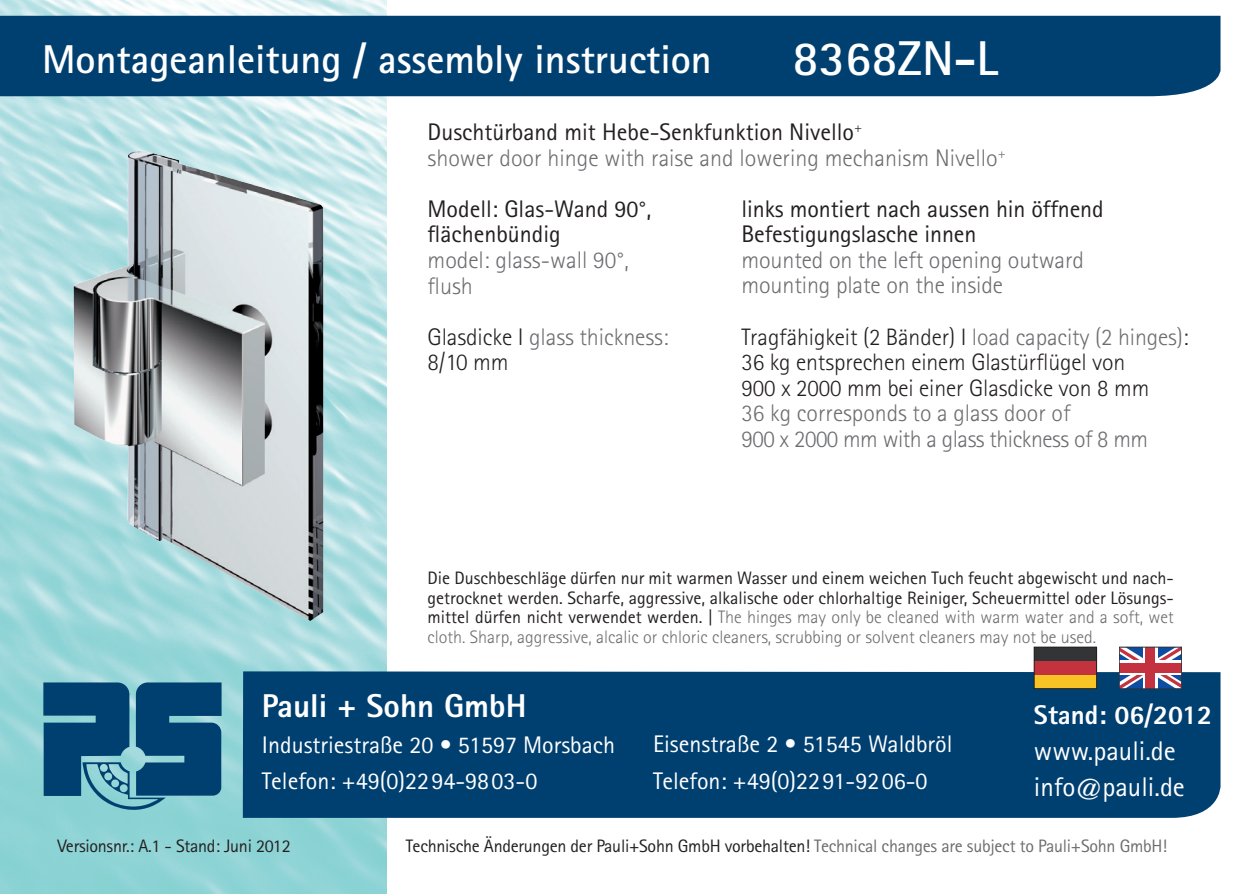
<style>
.page{position:relative;width:1258px;height:894px;background:#fff}
.page>*{position:absolute;margin:0;border:0;box-sizing:border-box;transform-origin:0 0}
.t1{font:700 48.9px "Rotis Sans Serif";color:#fff}
.t2{font:700 40.2px "Rotis Sans Serif";color:#fff}
.t3{font:800 33px "Rotis Sans Serif";color:#fff}
.t4{font:27px/36px "Rotis Sans Serif";color:#fff}
.t5{font:800 27px "Rotis Sans Serif";color:#fff}
.t6{font:300 24px/25.5px "Rotis Sans Serif";color:#6c6d70}
.t7{font:24px/36px "Rotis Sans Serif";color:#fff}
.t8{font:24px/25.5px "Rotis Sans Serif";letter-spacing:-.005em;color:#231f20}
.t9{font:300 24px/25.5px "Rotis Sans Serif";letter-spacing:-.02em;color:#6c6d70}
.t10{font:300 24px/25.5px "Rotis Sans Serif";letter-spacing:-.005em;color:#231f20}
.t11{font:300 23.7px/25.5px "Rotis Sans Serif";letter-spacing:-.005em;color:#231f20}
.t12{font:18px/19.5px "Rotis Sans Serif";letter-spacing:-.015em;color:#231f20;text-align:justify}
.s1{font-weight:400;color:#231f20}
.s2{color:#6c6d70}
.s3{font-weight:300;color:#6c6d70}
</style>
<div class="page">
<img style="left:0;top:0;width:387px;height:893px">
<div style="left:0;top:16px;width:1220px;height:80px;background:#004071"></div>
<svg style="left:43px;top:682px;width:179px;height:127px;background:#25668b"></svg>
<div style="left:243px;top:671px;width:977px;height:146px;background:#004071"></div>
<div style="left:1034px;top:674px;width:63px;height:14px;background:#f8c425"></div>
<div style="left:1034px;top:660px;width:63px;height:14px;background:#c2333e"></div>
<div style="left:1034px;top:647px;width:63px;height:13px;background:#323436"></div>
<div style="left:1034px;top:646px;width:63px;height:42px;border:1px solid #231f20"></div>
<svg style="left:1121px;top:648px;width:59px;height:38px"></svg>
<svg style="left:1143px;top:648px;width:14px;height:38px"></svg>
<svg style="left:1121px;top:660px;width:59px;height:14px"></svg>
<div style="left:1146px;top:647px;width:9px;height:41px;background:#c3323e"></div>
<div style="left:1119px;top:663px;width:62px;height:9px;background:#c3323e"></div>
<div style="left:1119px;top:646px;width:63px;height:42px;border:1px solid #323436"></div>
<img style="left:74px;top:151px;width:249px;height:469px">
<h2 class="t2" style="left:42px;top:34px;width:671px">Montageanleitung / assembly instruction</h2>
<h1 class="t1" style="left:793px;top:28px;width:207px">8368ZN-L</h1>
<h3 class="t6" style="left:428px;top:119px;width:580px"><span class="s1">Duschtürband mit Hebe-Senkfunktion Nivello</span><sup>+<br></sup>shower door hinge with raise and lowering mechanism Nivello<sup>+</sup></h3>
<h3 class="t8" style="left:428px;top:196px;width:225px">Modell: Glas-Wand 90°, flächenbündig</h3>
<h3 class="t6" style="left:428px;top:247px;width:203px">model: glass-wall 90°, flush</h3>
<h3 class="t10" style="left:428px;top:323px;width:243px">Glasdicke I <span class="s2">glass thickness:<br></span>8/10 mm</h3>
<h3 class="t8" style="left:742px;top:196px;width:364px">links montiert nach aussen hin öffnend<br>Befestigungslasche innen</h3>
<h3 class="t6" style="left:742px;top:247px;width:344px">mounted on the left opening outward mounting plate on the inside</h3>
<h3 class="t11" style="left:741px;top:324px;width:448px">Tragfähigkeit (2 Bänder) I <span class="s2">load capacity (2 hinges)</span>:<br>36 kg entsprechen einem Glastürflügel von<br>900 x 2000 mm bei einer Glasdicke von 8 mm</h3>
<h3 class="t9" style="left:741px;top:400px;width:408px">36 kg corresponds to a glass door of<br>900 x 2000 mm with a glass thickness of 8 mm</h3>
<p class="t12" style="left:428px;top:568px;width:748px">Die Duschbeschläge dürfen nur mit warmen Wasser und einem weichen Tuch feucht abgewischt und nach&shy;getrocknet werden. Scharfe, aggressive, alkalische oder chlorhaltige Reiniger, Scheuermittel oder Lösungs&shy;mittel dürfen nicht verwendet werden. | <span class="s3">The hinges may only be cleaned with warm water and a soft, wet cloth. Sharp, aggressive, alcalic or chloric cleaners, scrubbing or solvent cleaners may not be used.</span></p>
<h3 class="t3" style="left:262px;top:684px;width:266px">Pauli + Sohn GmbH</h3>
<h3 class="t7" style="left:262px;top:726px;width:355px">Industriestraße 20 • 51597 Morsbach<br>Telefon: +49(0)2294-9803-0</h3>
<h3 class="t7" style="left:653px;top:726px;width:301px">Eisenstraße 2 • 51545 Waldbröl<br>Telefon: +49(0)2291-9206-0</h3>
<h3 class="t5" style="left:1034px;top:697px;width:180px">Stand: 06/2012</h3>
<h3 class="t4" style="left:1034px;top:732px;width:152px">www.pauli.de info@pauli.de</h3>
<p class="t12" style="left:406px;top:836px;width:763px">Technische Änderungen der Pauli+Sohn GmbH vorbehalten! <span class="s2">Technical changes are subject to Pauli+Sohn GmbH!</span></p>
<p class="t12" style="left:58px;top:836px;width:235px">Versionsnr.: A.1 - Stand: Juni 2012</p>
</div>
